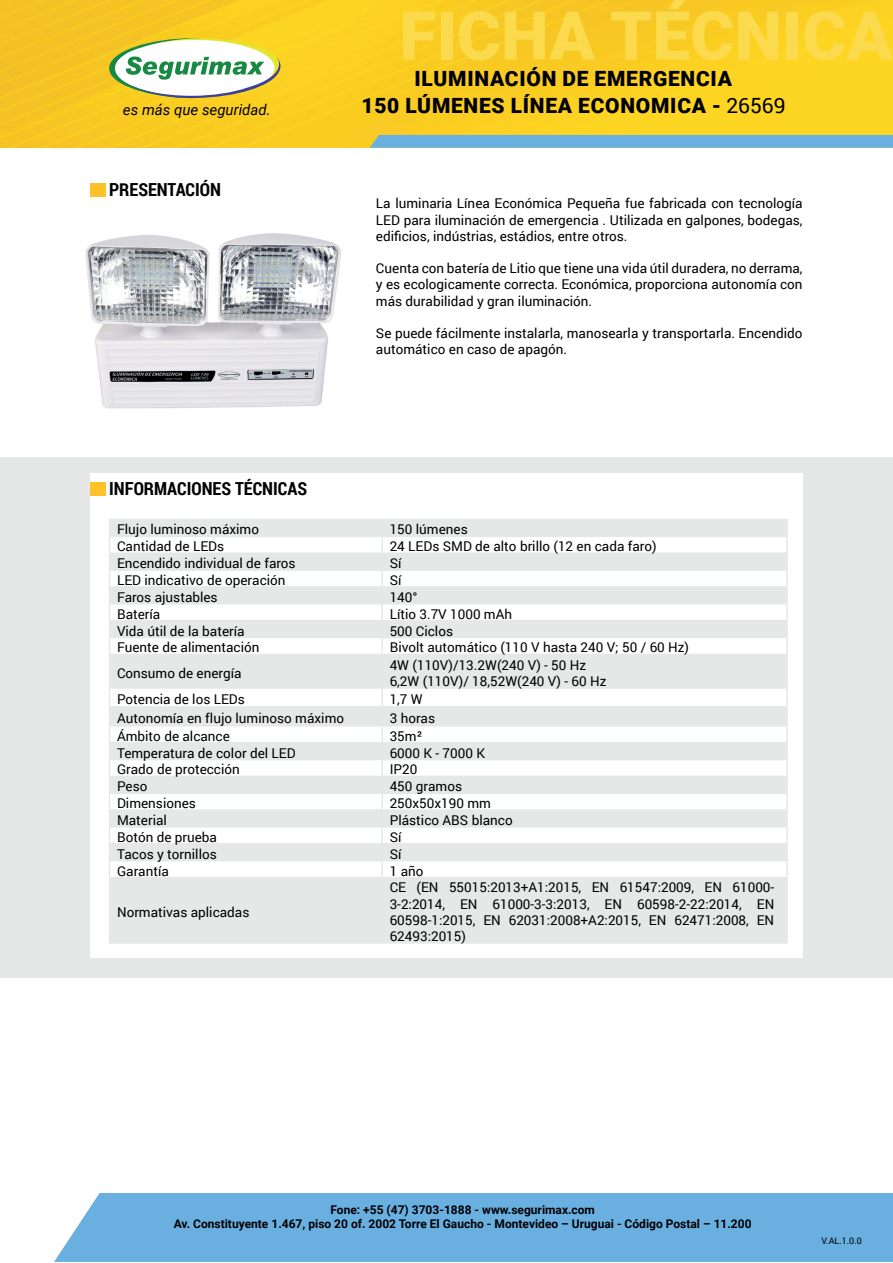
<style>
.page{position:relative;width:893px;height:1263px;background:#fff}
.page>*{position:absolute;margin:0;border:0;box-sizing:border-box;transform-origin:0 0}
.t1{font:900 67.5px "Roboto";color:#fbda4e}
.t2{font:900 21px/27px "Roboto";letter-spacing:.035em;color:#000001;text-align:center}
.t3{font:700 18px "Roboto Condensed";color:#000001}
.t4{font:italic 15px "Roboto";color:#000001}
.t5{font:13.5px/16.2px "Roboto";color:#000001;text-align:justify}
.t6{font:700 12px/14.4px "Roboto";color:#000001;text-align:center}
.t7{font:9px "Roboto";color:#000001}
.s1{font-weight:400}
</style>
<div class="page">
<div style="left:0;top:458px;width:893px;height:520px;background:#e6e8e7"></div>
<img style="left:0;top:0;width:893px;height:148px">
<svg style="left:109px;top:37px;width:172px;height:62px"></svg>
<svg style="left:370px;top:135px;width:523px;height:13px;background:#6bb0dd"></svg>
<div style="left:90px;top:473px;width:713px;height:484px;background:#fff"></div>
<svg style="left:110px;top:520px;width:676px;height:167px;fill:#e6e8e7"></svg>
<svg style="left:110px;top:708px;width:676px;height:234px;fill:#e6e8e7"></svg>
<svg style="left:110px;top:726px;width:676px;height:83px"></svg>
<hr style="left:109px;top:519px;width:273px;height:1px;background:#e6e8e7">
<hr style="left:382px;top:519px;width:406px;height:1px;background:#e6e8e7">
<hr style="left:109px;top:536px;width:273px;height:1px;background:#e6e8e7">
<hr style="left:382px;top:536px;width:406px;height:1px;background:#e6e8e7">
<hr style="left:109px;top:552px;width:273px;height:2px;background:#e6e8e7">
<hr style="left:382px;top:552px;width:406px;height:2px;background:#e6e8e7">
<hr style="left:109px;top:569px;width:273px;height:2px;background:#e6e8e7">
<hr style="left:382px;top:569px;width:406px;height:2px;background:#e6e8e7">
<hr style="left:109px;top:586px;width:273px;height:2px;background:#e6e8e7">
<hr style="left:382px;top:586px;width:406px;height:2px;background:#e6e8e7">
<hr style="left:109px;top:603px;width:273px;height:1px;background:#e6e8e7">
<hr style="left:382px;top:603px;width:406px;height:1px;background:#e6e8e7">
<hr style="left:109px;top:620px;width:273px;height:1px;background:#e6e8e7">
<hr style="left:382px;top:620px;width:406px;height:1px;background:#e6e8e7">
<hr style="left:109px;top:637px;width:273px;height:1px;background:#e6e8e7">
<svg style="left:109px;top:520px;width:1px;height:134px"></svg>
<hr style="left:382px;top:637px;width:406px;height:1px;background:#e6e8e7">
<svg style="left:381px;top:520px;width:2px;height:134px"></svg>
<svg style="left:786px;top:520px;width:2px;height:134px"></svg>
<hr style="left:109px;top:654px;width:273px;height:1px;background:#e6e8e7">
<hr style="left:109px;top:655px;width:1px;height:32px;background:#e6e8e7">
<hr style="left:382px;top:654px;width:406px;height:1px;background:#e6e8e7">
<hr style="left:381px;top:655px;width:2px;height:32px;background:#e6e8e7">
<hr style="left:786px;top:655px;width:2px;height:32px;background:#e6e8e7">
<hr style="left:109px;top:687px;width:273px;height:2px;background:#e6e8e7">
<hr style="left:382px;top:687px;width:406px;height:2px;background:#e6e8e7">
<hr style="left:109px;top:706px;width:273px;height:2px;background:#e6e8e7">
<hr style="left:382px;top:706px;width:406px;height:2px;background:#e6e8e7">
<hr style="left:109px;top:725px;width:273px;height:1px;background:#e6e8e7">
<hr style="left:382px;top:725px;width:406px;height:1px;background:#e6e8e7">
<hr style="left:109px;top:742px;width:273px;height:1px;background:#e6e8e7">
<hr style="left:382px;top:742px;width:406px;height:1px;background:#e6e8e7">
<hr style="left:109px;top:759px;width:273px;height:1px;background:#e6e8e7">
<hr style="left:382px;top:759px;width:406px;height:1px;background:#e6e8e7">
<hr style="left:109px;top:776px;width:273px;height:1px;background:#e6e8e7">
<hr style="left:382px;top:776px;width:406px;height:1px;background:#e6e8e7">
<hr style="left:109px;top:792px;width:273px;height:2px;background:#e6e8e7">
<hr style="left:382px;top:792px;width:406px;height:2px;background:#e6e8e7">
<hr style="left:109px;top:809px;width:273px;height:2px;background:#e6e8e7">
<hr style="left:382px;top:809px;width:406px;height:2px;background:#e6e8e7">
<hr style="left:109px;top:826px;width:273px;height:2px;background:#e6e8e7">
<hr style="left:382px;top:826px;width:406px;height:2px;background:#e6e8e7">
<hr style="left:109px;top:843px;width:273px;height:1px;background:#e6e8e7">
<hr style="left:382px;top:843px;width:406px;height:1px;background:#e6e8e7">
<hr style="left:109px;top:860px;width:273px;height:1px;background:#e6e8e7">
<svg style="left:109px;top:689px;width:1px;height:188px"></svg>
<hr style="left:382px;top:860px;width:406px;height:1px;background:#e6e8e7">
<svg style="left:381px;top:689px;width:2px;height:188px"></svg>
<svg style="left:786px;top:689px;width:2px;height:188px"></svg>
<hr style="left:109px;top:877px;width:273px;height:1px;background:#e6e8e7">
<hr style="left:109px;top:878px;width:1px;height:64px;background:#e6e8e7">
<hr style="left:382px;top:877px;width:406px;height:1px;background:#e6e8e7">
<hr style="left:381px;top:878px;width:2px;height:64px;background:#e6e8e7">
<hr style="left:786px;top:878px;width:2px;height:64px;background:#e6e8e7">
<hr style="left:109px;top:942px;width:273px;height:2px;background:#e6e8e7">
<hr style="left:382px;top:942px;width:406px;height:2px;background:#e6e8e7">
<div style="left:54px;top:1193px;width:839px;height:69px;background:#69b0e1"></div>
<div style="left:90px;top:482px;width:15px;height:13px;background:#fdc228"></div>
<div style="left:90px;top:183px;width:15px;height:14px;background:#fdc228"></div>
<img style="left:85px;top:233px;width:257px;height:176px">
<p class="t4" style="left:123px;top:99px;width:149px">es más que seguridad.</p>
<h3 class="t3" style="left:109px;top:177px;width:113px">PRESENTACIÓN</h3>
<h1 class="t1" style="left:399px;top:-12px;width:495px">FICHA TÉCNICA</h1>
<h2 class="t2" style="left:361px;top:64px;width:426px">ILUMINACIÓN DE EMERGENCIA<br>150 LÚMENES LÍNEA ECONOMICA - <span class="s1">26569</span></h2>
<p class="t5" style="left:376px;top:195px;width:428px">La luminaria Línea Económica Pequeña fue fabricada con tecnología LED para iluminación de emergencia . Utilizada en galpones, bodegas, edificios, indústrias, estádios, entre otros.</p>
<p class="t5" style="left:376px;top:260px;width:428px">Cuenta con batería de Litio que tiene una vida útil duradera, no derrama, y es ecologicamente correcta. Económica, proporciona autonomía con más durabilidad y gran iluminación.</p>
<p class="t5" style="left:376px;top:325px;width:428px">Se puede fácilmente instalarla, manosearla y transportarla. Encendido automá tico en caso de apagón.</p>
<h3 class="t3" style="left:109px;top:476px;width:200px">INFORMACIONES TÉCNICAS</h3>
<p class="t5" style="left:117px;top:521px;width:144px">Flujo luminoso máximo</p>
<p class="t5" style="left:390px;top:521px;width:80px">150 lúmenes</p>
<p class="t5" style="left:117px;top:538px;width:109px">Cantidad de LEDs</p>
<p class="t5" style="left:390px;top:538px;width:268px">24 LEDs SMD de alto brillo (12 en cada faro)</p>
<p class="t5" style="left:117px;top:555px;width:180px">Encendido individual de faros</p>
<p class="t5" style="left:390px;top:555px;width:13px">Sí</p>
<p class="t5" style="left:117px;top:572px;width:170px">LED indicativo de operación</p>
<p class="t5" style="left:390px;top:572px;width:13px">Sí</p>
<p class="t5" style="left:117px;top:588px;width:102px">Faros ajustables</p>
<p class="t5" style="left:390px;top:588px;width:29px">140°</p>
<p class="t5" style="left:117px;top:605px;width:45px">Batería</p>
<p class="t5" style="left:390px;top:605px;width:124px">Lítio 3.7V 1000 mAh</p>
<p class="t5" style="left:117px;top:622px;width:129px">Vida útil de la batería</p>
<p class="t5" style="left:390px;top:622px;width:65px">500 Ciclos</p>
<p class="t5" style="left:117px;top:639px;width:144px">Fuente de alimentación</p>
<p class="t5" style="left:390px;top:639px;width:301px">Bivolt automático (110 V hasta 240 V; 50 / 60 Hz)</p>
<p class="t5" style="left:117px;top:664px;width:126px">Consumo de energía</p>
<p class="t5" style="left:390px;top:656px;width:218px">4W (110V)/13.2W(240 V) - 50 Hz<br>6,2W (110V)/ 18,52W(240 V) - 60 Hz</p>
<p class="t5" style="left:117px;top:690px;width:129px">Potencia de los LEDs</p>
<p class="t5" style="left:390px;top:690px;width:35px">1,7 W</p>
<p class="t5" style="left:117px;top:709px;width:229px">Autonomía en flujo luminoso máximo</p>
<p class="t5" style="left:390px;top:709px;width:47px">3 horas</p>
<p class="t5" style="left:117px;top:727px;width:114px">Ámbito de alcance</p>
<p class="t5" style="left:390px;top:727px;width:34px">35m²</p>
<p class="t5" style="left:117px;top:744px;width:180px">Temperatura de color del LED</p>
<p class="t5" style="left:390px;top:744px;width:97px">6000 K - 7000 K</p>
<p class="t5" style="left:117px;top:761px;width:124px">Grado de protección</p>
<p class="t5" style="left:390px;top:761px;width:29px">IP20</p>
<p class="t5" style="left:117px;top:778px;width:32px">Peso</p>
<p class="t5" style="left:390px;top:778px;width:74px">450 gramos</p>
<p class="t5" style="left:117px;top:795px;width:80px">Dimensiones</p>
<p class="t5" style="left:390px;top:795px;width:103px">250x50x190 mm</p>
<p class="t5" style="left:117px;top:811px;width:51px">Material</p>
<p class="t5" style="left:390px;top:811px;width:124px">Plástico ABS blanco</p>
<p class="t5" style="left:117px;top:828px;width:102px">Botón de prueba</p>
<p class="t5" style="left:390px;top:828px;width:13px">Sí</p>
<p class="t5" style="left:117px;top:845px;width:101px">Tacos y tornillos</p>
<p class="t5" style="left:390px;top:845px;width:13px">Sí</p>
<p class="t5" style="left:117px;top:862px;width:53px">Garantía</p>
<p class="t5" style="left:390px;top:862px;width:35px">1 año</p>
<p class="t5" style="left:117px;top:903px;width:134px">Normativas aplicadas</p>
<p class="t5" style="left:390px;top:879px;width:386px">CE (EN 55015:2013+A1:2015, EN 61547:2009, EN 61000- 3-2:2014, EN 61000-3-3:2013, EN 60598-2-22:2014, EN 60598-1:2015, EN 62031:2008+A2:2015, EN 62471:2008, EN 62493:2015)</p>
<p class="t6" style="left:174px;top:1202px;width:579px">Fone: +55 (47) 3703-1888 - www.segurimax.com<br>Av. Constituyente 1.467, piso 20 of. 2002 Torre El Gaucho - Montevideo – Uruguai - Código Postal – 11.200</p>
<p class="t7" style="left:821px;top:1235px;width:42px">V.AL.1.0.0</p>
</div>
